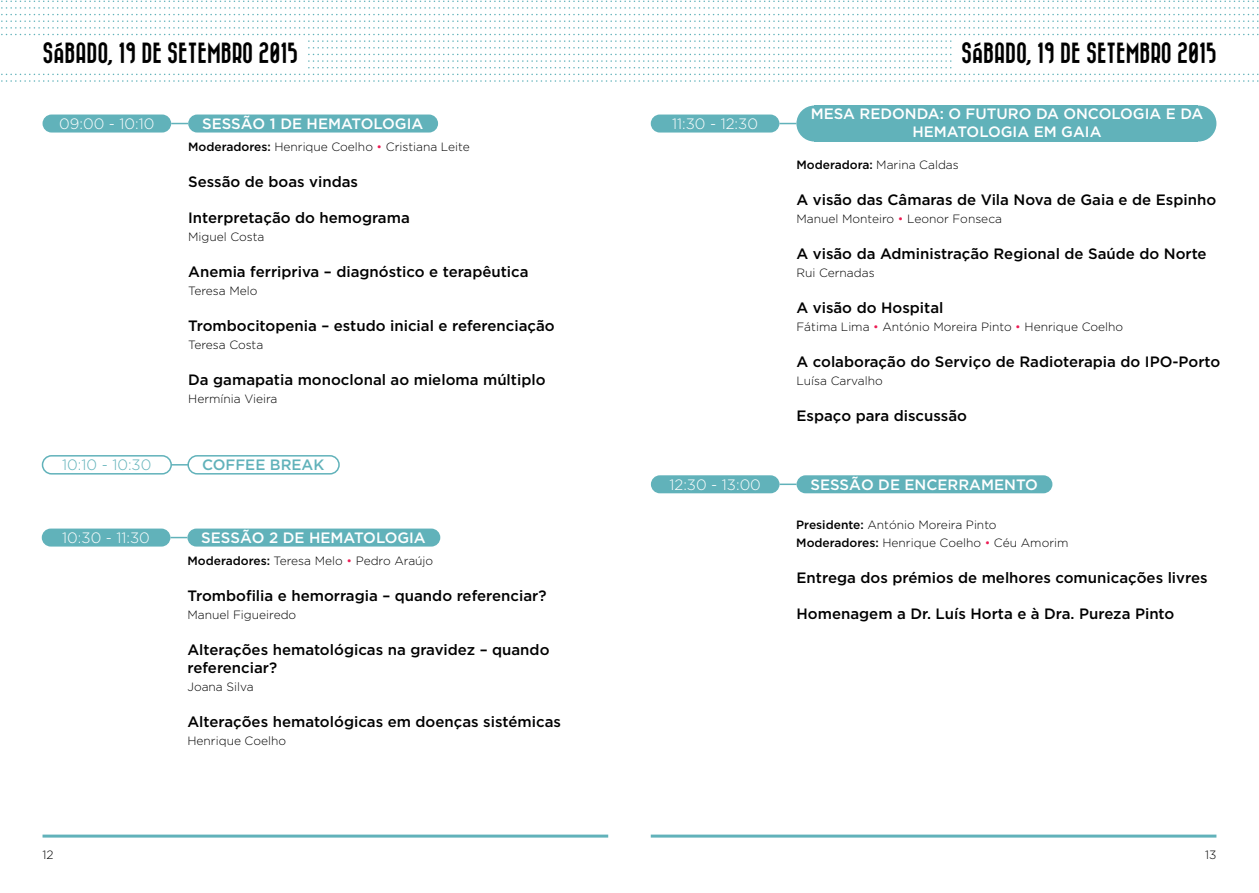
<style>
.page{position:relative;width:1259px;height:893px;background:#fff}
.page>*{position:absolute;margin:0;border:0;box-sizing:border-box;transform-origin:0 0}
.t1{font:21px "Bazar";color:#000}
.t2{font:500 15px/18px "Gotham";color:#000}
.t3{font:500 15px/18px "Gotham";color:#fff}
.t4{font:300 15px "Gotham";color:#fff}
.t5{font:300 15px "Gotham";color:#61b2ba}
.t6{font:500 15px "Gotham";color:#61b2ba}
.t7{font:300 12px/18px "Gotham";color:#000}
.s1{font-weight:500}
.s2{color:#ed1c54}
</style>
<div class="page">
<hr style="left:43px;top:835px;width:565px;height:3px;background:#61b2ba">
<hr style="left:651px;top:835px;width:565px;height:3px;background:#61b2ba">
<div style="left:796px;top:106px;width:36px;height:36px;background:#61b2ba;border-radius:50%"></div>
<div style="left:1180px;top:106px;width:36px;height:36px;background:#61b2ba;border-radius:50%"></div>
<div style="left:814px;top:106px;width:384px;height:36px;background:#61b2ba"></div>
<div style="left:43px;top:115px;width:128px;height:18px;background:#61b2ba;border-radius:9px"></div>
<div style="left:188px;top:115px;width:250px;height:18px;background:#61b2ba;border-radius:9px"></div>
<svg style="left:171px;top:123px;width:17px;height:1px"></svg>
<div style="left:42px;top:455px;width:130px;height:20px;border:2px solid #61b2ba;border-radius:9px"></div>
<div style="left:187px;top:455px;width:153px;height:20px;border:2px solid #61b2ba;border-radius:9px"></div>
<svg style="left:171px;top:464px;width:17px;height:2px"></svg>
<div style="left:42px;top:529px;width:128px;height:18px;background:#61b2ba;border-radius:9px"></div>
<div style="left:187px;top:529px;width:253px;height:18px;background:#61b2ba;border-radius:9px"></div>
<svg style="left:170px;top:537px;width:17px;height:1px"></svg>
<div style="left:651px;top:115px;width:128px;height:18px;background:#61b2ba;border-radius:9px"></div>
<svg style="left:779px;top:123px;width:17px;height:1px"></svg>
<div style="left:651px;top:475px;width:128px;height:18px;background:#61b2ba;border-radius:9px"></div>
<div style="left:796px;top:475px;width:256px;height:18px;background:#61b2ba;border-radius:9px"></div>
<svg style="left:779px;top:484px;width:17px;height:1px"></svg>
<svg style="left:1px;top:74px;width:1258px;height:8px"></svg>
<svg style="left:1px;top:1px;width:1258px;height:67px"></svg>
<div style="left:954px;top:38px;width:305px;height:31px;background:#fff"></div>
<div style="left:0;top:38px;width:304px;height:31px;background:#fff"></div>
<h1 class="t1" style="left:43px;top:42px;width:257px">SÁBADO, 19 DE SETEMBRO 2015</h1>
<h1 class="t1" style="left:961px;top:42px;width:257px">SÁBADO, 19 DE SETEMBRO 2015</h1>
<p class="t4" style="left:59px;top:116px;width:97px">09:00 - 10:10</p>
<p class="t3" style="left:202px;top:114px;width:138px">sessão 1 de h emat</p>
<p class="t3" style="left:361px;top:114px;width:55px">ologia</p>
<p class="t7" style="left:188px;top:137px;width:283px"><span class="s1">Moderadores:</span> Henrique Coelho <span class="s2">•</span> Cristiana Leite</p>
<p class="t2" style="left:188px;top:172px;width:171px">Sessão de boas vindas</p>
<p class="t2" style="left:188px;top:208px;width:223px">Interpretação do hemograma</p>
<p class="t7" style="left:188px;top:227px;width:78px">Miguel Costa</p>
<p class="t2" style="left:188px;top:262px;width:342px">Anemia ferripriva – diagnóstico e terapêutica</p>
<p class="t7" style="left:188px;top:281px;width:71px">Teresa Melo</p>
<p class="t2" style="left:188px;top:316px;width:368px">Trombocitopenia – estudo inicial e referenciação</p>
<p class="t7" style="left:188px;top:335px;width:77px">Teresa Costa</p>
<p class="t2" style="left:188px;top:370px;width:359px">Da gamapatia monoclonal ao mieloma múltiplo</p>
<p class="t7" style="left:188px;top:389px;width:91px">Hermínia Vieira</p>
<p class="t5" style="left:62px;top:457px;width:91px">10:10 - 10:30</p>
<p class="t6" style="left:202px;top:456px;width:124px">coffee break</p>
<p class="t4" style="left:62px;top:530px;width:89px">10:30 - 11:30</p>
<p class="t3" style="left:201px;top:528px;width:141px">sessão 2 de h emat</p>
<p class="t3" style="left:363px;top:528px;width:55px">ologia</p>
<p class="t7" style="left:187px;top:551px;width:247px"><span class="s1">Moderadores:</span> Teresa Melo <span class="s2">•</span> Pedro Araújo</p>
<p class="t2" style="left:187px;top:586px;width:360px">Trombofilia e hemorragia – quando referenciar?</p>
<p class="t7" style="left:187px;top:605px;width:110px">Manuel Figueiredo</p>
<p class="t2" style="left:187px;top:640px;width:363px">Alterações hematológicas na gravidez – quando referenciar?</p>
<p class="t7" style="left:187px;top:677px;width:68px">Joana Silva</p>
<p class="t2" style="left:187px;top:712px;width:375px">Alterações hematológicas em doenças sistémicas</p>
<p class="t7" style="left:187px;top:731px;width:100px">Henrique Coelho</p>
<p class="t4" style="left:672px;top:116px;width:87px">11:30 - 12:30</p>
<p class="t3" style="left:912px;top:105px;width:280px;text-indent:-102px">m esa redonda: o futuro da oncologia e da hemat</p>
<p class="t3" style="left:966px;top:123px;width:117px">ologia em gaia</p>
<p class="t7" style="left:796px;top:155px;width:164px"><span class="s1">Moderadora:</span> Marina Caldas</p>
<p class="t2" style="left:796px;top:190px;width:421px">A visão das Câmaras de Vila Nova de Gaia e de Espinho</p>
<p class="t7" style="left:796px;top:209px;width:207px">Manuel Monteiro <span class="s2">•</span> Leonor Fonseca</p>
<p class="t2" style="left:796px;top:244px;width:412px">A visão da Administração Regional de Saúde do Norte</p>
<p class="t7" style="left:796px;top:263px;width:80px">Rui Cernadas</p>
<p class="t2" style="left:796px;top:298px;width:148px">A visão do Hospital</p>
<p class="t7" style="left:796px;top:317px;width:328px">Fátima Lima <span class="s2">•</span> António Moreira Pinto <span class="s2">•</span> Henrique Coelho</p>
<p class="t2" style="left:796px;top:352px;width:425px">A colaboração do Serviço de Radioterapia do IPO-Porto</p>
<p class="t7" style="left:796px;top:371px;width:88px">Luísa Carvalho</p>
<p class="t2" style="left:796px;top:406px;width:172px">Espaço para discussão</p>
<p class="t4" style="left:669px;top:476px;width:93px">12:30 - 13:00</p>
<p class="t3" style="left:810px;top:475px;width:229px">sessão de encerram ento</p>
<p class="t7" style="left:796px;top:515px;width:274px"><span class="s1">Presidente:</span> António Moreira Pinto<br><span class="s1">Moderadores:</span> Henrique Coelho <span class="s2">•</span> Céu Amorim</p>
<p class="t2" style="left:796px;top:568px;width:412px">Entrega dos prémios de melhores comunicações livres</p>
<p class="t2" style="left:796px;top:604px;width:379px">Homenagem a Dr. Luís Horta e à Dra. Pureza Pinto</p>
<p class="t7" style="left:43px;top:846px;width:13px">12</p>
<p class="t7" style="left:1205px;top:846px;width:13px">13</p>
</div>
